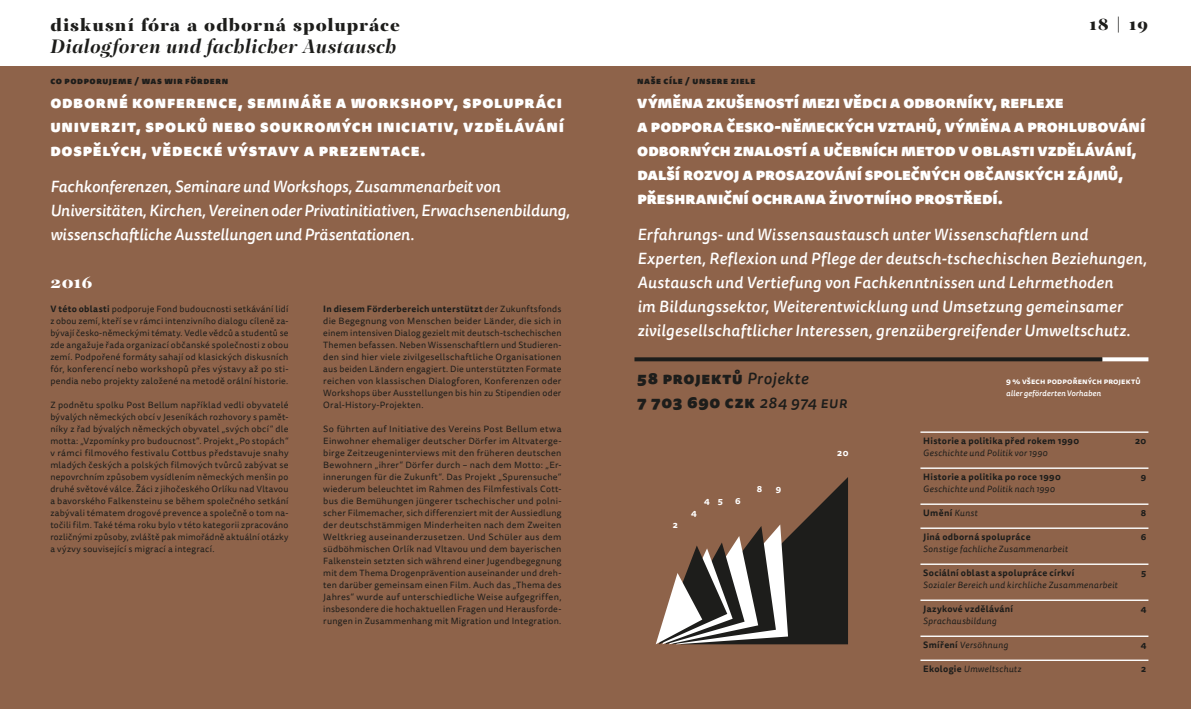
<style>
.page{position:relative;width:1191px;height:709px;background:#fff}
.page>*{position:absolute;margin:0;border:0;box-sizing:border-box;transform-origin:0 0}
.t1{font:italic 700 20px "PF Regal Display Pro";letter-spacing:.02em;color:#1d1d1b}
.t2{font:900 18px "PF Regal Display Pro";letter-spacing:.055em;color:#1d1d1b}
.t3{font:900 18px "PF Regal Display Pro";color:#fff}
.t4{font:italic 500 16px/24px "Tisa Sans Pro";letter-spacing:.01em;color:#fff}
.t5{font:900 16px/24px "Tisa Sans Pro";letter-spacing:.005em;color:#fff}
.t6{font:900 16px/24px "Tisa Sans Pro";letter-spacing:.045em;color:#fff}
.t7{font:900 16px/24px "Tisa Sans Pro";letter-spacing:.045em;color:#1d1d1b}
.t8{font:9px/12px "Tisa Sans Pro";letter-spacing:.03em;color:#1d1d1b;text-align:justify}
.t9{font:italic 9px "Tisa Sans Pro";letter-spacing:.03em;color:#1d1d1b}
.t10{font:700 9px "Tisa Sans Pro";letter-spacing:.035em;color:#1d1d1b}
.t11{font:900 9px "Tisa Sans Pro";letter-spacing:.06em;color:#1d1d1b}
.t12{font:700 9px "Tisa Sans Pro";color:#fff}
.t13{font:700 8px "Tisa Sans Pro";letter-spacing:.02em;color:#fff}
.t14{font:italic 500 8px "Tisa Sans Pro";letter-spacing:.015em;color:#fff}
.s1{font-weight:700}
.s2{font-weight:500;font-style:italic}
.s3{font-weight:400;font-style:italic}
.s4{font-weight:700;font-style:normal}
</style>
<div class="page">
<div style="left:0;top:66px;width:1191px;height:643px;background:#8e634a"></div>
<svg style="left:1102px;top:357px;width:46px;height:4px"></svg>
<svg style="left:634px;top:357px;width:468px;height:4px;background:#26221e"></svg>
<hr style="left:920px;top:431px;width:228px;height:2px;background:#fff">
<hr style="left:920px;top:467px;width:228px;height:2px;background:#fff">
<hr style="left:920px;top:503px;width:228px;height:2px;background:#fff">
<hr style="left:920px;top:527px;width:228px;height:2px;background:#fff">
<hr style="left:920px;top:563px;width:228px;height:2px;background:#fff">
<hr style="left:920px;top:599px;width:228px;height:2px;background:#fff">
<hr style="left:920px;top:635px;width:228px;height:2px;background:#fff">
<hr style="left:920px;top:659px;width:228px;height:2px;background:#fff">
<svg style="left:656px;top:477px;width:192px;height:167px"></svg>
<h2 class="t2" style="left:50px;top:13px;width:351px">diskusní fóra a odborná spolupráce</h2>
<h1 class="t1" style="left:50px;top:34px;width:347px">Dialogforen und fachlicher Austausch</h1>
<p class="t11" style="left:50px;top:74px;width:179px">CO PODPORUJEME / WAS WIR FÖRDERN</p>
<h3 class="t6" style="left:50px;top:90px;width:515px">ODBORNÉ KONFERENCE, SEMINÁŘE A WORKSHOPY, SPOLUPRÁCI<br>UNIVERZIT, SPOLKŮ NEBO SOUKROMÝCH INICIATIV, VZDĚLÁVÁNÍ<br>DOSPĚLÝCH, VĚDECKÉ VÝSTAVY A PREZENTACE.</h3>
<h3 class="t4" style="left:50px;top:175px;width:521px">Fachkonferenzen, Seminare und Workshops, Zusammenarbeit von<br>Universitäten, Kirchen, Vereinen oder Privatinitiativen, Erwachsenenbildung, wissenschaftliche Ausstellungen und Präsentationen.</h3>
<h2 class="t3" style="left:50px;top:271px;width:44px">2016</h2>
<p class="t8" style="left:50px;top:303px;width:240px"><span class="s1">V této oblasti</span> podporuje Fond budoucnosti setkávání lidí z obou zemí, kteří se v rámci intenzivního dialogu cíleně za&shy;bývají česko-německými tématy. Vedle vědců a studentů se zde angažuje řada organizací občanské společnosti z obou zemí. Podpořené formáty sahají od klasických diskusních fór, konferencí nebo workshopů přes výstavy až po sti&shy;pendia nebo projekty založené na metodě orální historie.</p>
<p class="t8" style="left:50px;top:399px;width:240px">Z podnětu spolku Post Bellum například vedli obyvatelé bývalých německých obcí v Jeseníkách rozhovory s pamět&shy;níky z řad bývalých německých obyvatel „svých obcí“ dle motta: „Vzpomínky pro budoucnost“. Projekt „Po stopách“ v rámci filmového festivalu Cottbus představuje snahy mladých českých a polských filmových tvůrců zabývat se nepovrchním způsobem vysídlením německých menšin po druhé světové válce. Žáci z jihočeského Orlíku nad Vltavou a bavorského Falkensteinu se během společného setkání zabývali tématem drogové prevence a společně o tom na&shy;točili film. Také téma roku bylo v této kategorii zpracováno rozličnými způsoby, zvláště pak mimořádně aktuální otázky a výzvy související s migrací a integrací.</p>
<p class="t8" style="left:323px;top:303px;width:240px"><span class="s1">In diesem Förderbereich unterstützt</span> der Zukunftsfonds die Begegnung von Menschen beider Länder, die sich in einem intensiven Dialog gezielt mit deutsch-tschechischen Themen befassen. Neben Wissenschaftlern und Studieren&shy;den sind hier viele zivilgesellschaftliche Organisationen aus beiden Ländern engagiert. Die unterstützten Formate reichen von klassischen Dialogforen, Konferenzen oder Workshops über Ausstellungen bis hin zu Stipendien oder Oral-History-Projekten.</p>
<p class="t8" style="left:323px;top:423px;width:240px">So führten auf Initiative des Vereins Post Bellum etwa Einwohner ehemaliger deutscher Dörfer im Altvaterge&shy;birge Zeitzeugeninterviews mit den früheren deutschen Bewohnern „ihrer“ Dörfer durch – nach dem Motto: „Er&shy;innerungen für die Zukunft“. Das Projekt „Spurensuche“ wiederum beleuchtet im Rahmen des Filmfestivals Cott&shy;bus die Bemühungen jüngerer tschechischer und polni&shy;scher Filmemacher, sich differenziert mit der Aussiedlung der deutschstämmigen Minderheiten nach dem Zweiten Weltkrieg auseinanderzusetzen. Und Schüler aus dem südböhmischen Orlík nad Vltavou und dem bayerischen Falkenstein setzten sich während einer Jugendbegegnung mit dem Thema Drogenprävention auseinander und dreh&shy;ten darüber gemeinsam einen Film. Auch das „Thema des Jahres“ wurde auf unterschiedliche Weise aufgegriffen, insbesondere die hochaktuellen Fragen und Herausforde&shy;rungen in Zusammenhang mit Migration und Integration.</p>
<h2 class="t2" style="left:1088px;top:13px;width:61px">18 | 19</h2>
<p class="t11" style="left:637px;top:74px;width:119px">NAŠE CÍLE / UNSERE ZIELE</p>
<p class="t5" style="left:637px;top:90px;width:509px">VÝMĚNA ZKUŠENOSTÍ MEZI VĚDCI A ODBORNÍKY, REFLEXE<br>A PODPORA ČESKO-NĚMECKÝCH VZTAHŮ, VÝMĚNA A PROHLUBOVÁNÍ ODBORNÝCH ZNALOSTÍ A UČEBNÍCH METOD V OBLASTI VZDĚLÁVÁNÍ, DALŠÍ ROZVOJ A PROSAZOVÁNÍ SPOLEČNÝCH OBČANSKÝCH ZÁJMŮ, PŘESHRANIČNÍ OCHRANA ŽIVOTNÍHO PROSTŘEDÍ.</p>
<p class="t4" style="left:637px;top:223px;width:511px">Erfahrungs- und Wissensaustausch unter Wissenschaftlern und Experten, Reflexion und Pflege der deutsch-tschechischen Beziehungen, Austausch und Vertiefung von Fachkenntnissen und Lehrmethoden<br>im Bildungssektor, Weiterentwicklung und Umsetzung gemeinsamer zivilgesellschaftlicher Interessen, grenzübergreifender Umweltschutz.</p>
<h3 class="t7" style="left:637px;top:366px;width:211px">58 PROJEKTŮ <span class="s2">Projekte<br></span>7 703 690 CZK <span class="s2">284 974 eur</span></h3>
<p class="t12" style="left:673px;top:518px;width:7px">2</p>
<p class="t12" style="left:704px;top:494px;width:20px">4 5</p>
<p class="t12" style="left:735px;top:494px;width:7px">6</p>
<p class="t12" style="left:691px;top:506px;width:7px">4</p>
<p class="t12" style="left:757px;top:482px;width:7px">8</p>
<p class="t12" style="left:776px;top:482px;width:7px">9</p>
<p class="t12" style="left:837px;top:446px;width:13px">20</p>
<p class="t13" style="left:1006px;top:375px;width:136px">9 % všech podpořených projektů</p>
<p class="t14" style="left:1006px;top:388px;width:96px">aller geförderten Vorhaben</p>
<p class="t10" style="left:923px;top:434px;width:157px">Historie a politika před rokem 1990</p>
<p class="t10" style="left:1135px;top:434px;width:13px">20</p>
<p class="t9" style="left:923px;top:447px;width:126px">Geschichte und Politik vor 1990</p>
<p class="t10" style="left:923px;top:470px;width:139px">Historie a politika po roce 1990</p>
<p class="t10" style="left:1140px;top:470px;width:7px">9</p>
<p class="t9" style="left:923px;top:483px;width:133px">Geschichte und Politik nach 1990</p>
<p class="t10" style="left:923px;top:506px;width:56px">Umění <span class="s3">Kunst</span></p>
<p class="t10" style="left:1141px;top:506px;width:7px">8</p>
<p class="t10" style="left:923px;top:530px;width:109px">Jiná odborná spolupráce</p>
<p class="t10" style="left:1140px;top:530px;width:7px">6</p>
<p class="t9" style="left:923px;top:543px;width:146px">Sonstige fachliche Zusammenarbeit</p>
<p class="t10" style="left:923px;top:566px;width:153px">Sociální oblast a spolupráce církví</p>
<p class="t10" style="left:1141px;top:566px;width:7px">5</p>
<p class="t9" style="left:923px;top:579px;width:196px">Sozialer Bereich und kirchliche Zusammenarbeit</p>
<p class="t10" style="left:923px;top:602px;width:91px">Jazykové vzdělávání</p>
<p class="t10" style="left:1140px;top:602px;width:7px">4</p>
<p class="t9" style="left:923px;top:615px;width:75px">Sprachausbildung</p>
<p class="t9" style="left:923px;top:639px;width:86px"><span class="s4">Smíření</span> Versöhnung</p>
<p class="t10" style="left:1140px;top:638px;width:7px">4</p>
<p class="t9" style="left:923px;top:663px;width:100px"><span class="s4">Ekologie</span> Umweltschutz</p>
<p class="t10" style="left:1141px;top:662px;width:7px">2</p>
</div>
